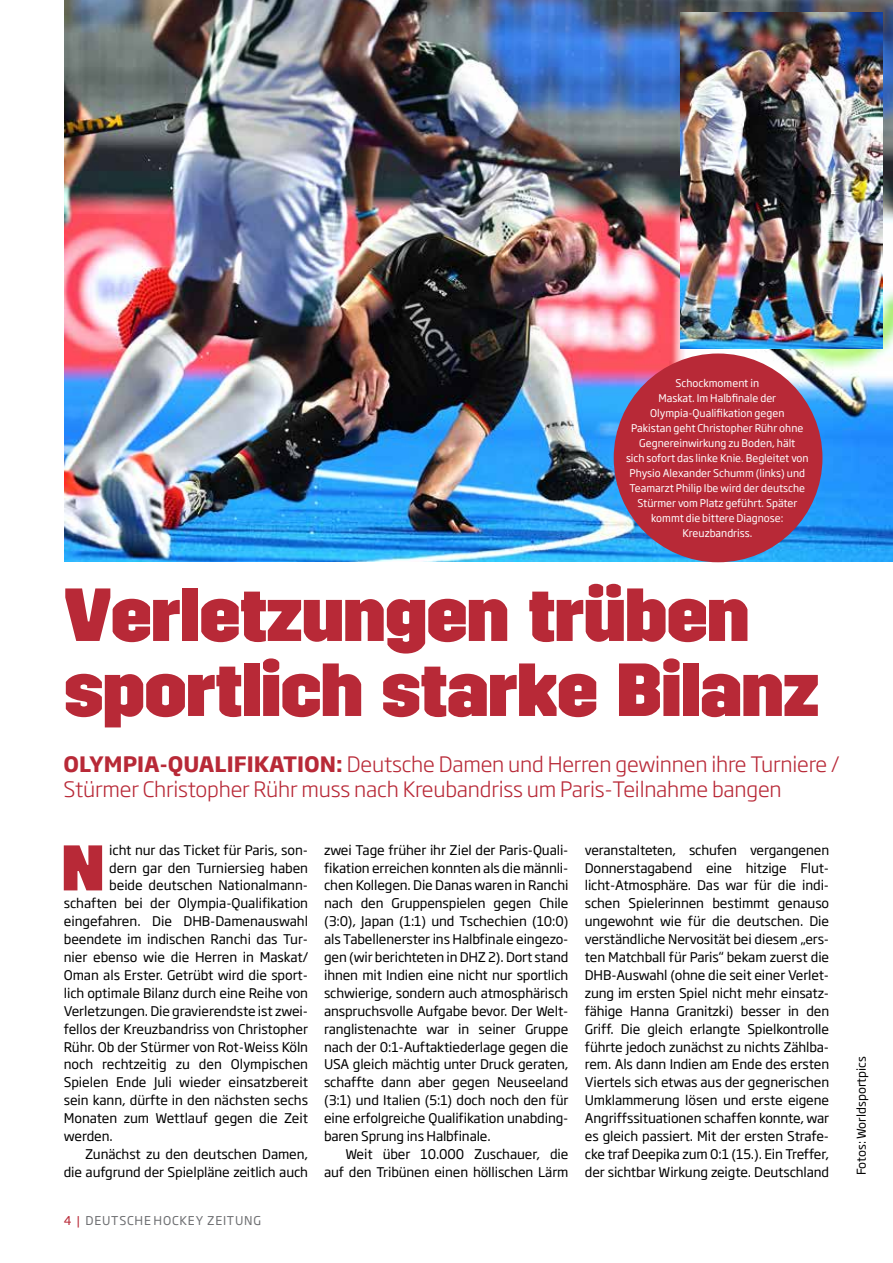
<style>
.page{position:relative;width:893px;height:1263px;background:#fff}
.page>*{position:absolute;margin:0;border:0;box-sizing:border-box;transform-origin:0 0}
.t1{font:800 75px/75px "Trim";letter-spacing:-.02em;color:#b82937}
.t2{font:800 64.35px "Trim";color:#b82937}
.t3{font:300 21px/25.5px "Soho Gothic Std";letter-spacing:-.01em;color:#b82937}
.t4{font:13.2px/17.9px "Soho Gothic Std";letter-spacing:-.005em;color:#000;text-align:justify}
.t5{font:12px "Soho Gothic Std";letter-spacing:.065em;color:#6d6e71}
.t6{font:12px "Soho Gothic Std";color:#000}
.t7{font:10.5px/15px "Soho Gothic Std";color:#fff;text-align:center}
.s1{font-weight:700}
.s2{color:#b82937}
</style>
<div class="page">
<img style="left:65px;top:0;width:828px;height:561px">
<img style="left:681px;top:13px;width:201px;height:335px">
<div style="left:614px;top:353px;width:208px;height:209px;background:#b82937;border-radius:50%"></div>
<p class="t7" style="left:626px;top:376px;width:184px">Schockmoment in<br>Maskat. Im Halbfinale der<br>Olympia-Qualifikation gegen<br>Pakistan geht Christopher Rühr ohne<br>Gegnereinwirkung zu Boden, hält<br>sich sofort das linke Knie. Begleitet von<br>Physio Alexander Schumm (links) und<br>Teamarzt Philip Ibe wird der deutsche<br>Stürmer vom Platz geführt. Später kommt die bittere Diagnose:<br>Kreuzbandriss.</p>
<h1 class="t1" style="left:64px;top:578px;width:757px">Verletzungen trüben sportlich starke Bilanz</h1>
<h3 class="t3" style="left:64px;top:752px;width:777px"><span class="s1">OLYMPIA-QUALIFIKATION:</span> Deutsche Damen und Herren gewinnen ihre Turniere /<br>Stürmer Christopher Rühr muss nach Kreubandriss um Paris-Teilnahme bangen</h3>
<h2 class="t2" style="left:61px;top:831px;width:45px">N</h2>
<p class="t4" style="left:109px;top:841px;width:200px">icht nur das Ticket für Paris, son-</p>
<p class="t4" style="left:109px;top:859px;width:200px">dern gar den Turniersieg haben</p>
<p class="t4" style="left:109px;top:877px;width:200px">beide deutschen Nationalmann-</p>
<p class="t4" style="left:64px;top:895px;width:246px">schaften bei der Olympia-Qualifikation</p>
<p class="t4" style="left:64px;top:913px;width:246px">eingefahren. Die DHB-Damenauswahl</p>
<p class="t4" style="left:64px;top:930px;width:246px">beendete im indischen Ranchi das Tur-</p>
<p class="t4" style="left:64px;top:948px;width:246px">nier ebenso wie die Herren in Maskat/</p>
<p class="t4" style="left:64px;top:966px;width:246px">Oman als Erster. Getrübt wird die sport-</p>
<p class="t4" style="left:64px;top:984px;width:246px">lich optimale Bilanz durch eine Reihe von</p>
<p class="t4" style="left:64px;top:1002px;width:246px">Verletzungen. Die gravierendste ist zwei-</p>
<p class="t4" style="left:64px;top:1020px;width:246px">fellos der Kreuzbandriss von Christopher</p>
<p class="t4" style="left:64px;top:1038px;width:246px">Rühr. Ob der Stürmer von Rot-Weiss Köln</p>
<p class="t4" style="left:64px;top:1056px;width:246px">noch rechtzeitig zu den Olympischen</p>
<p class="t4" style="left:64px;top:1074px;width:246px">Spielen Ende Juli wieder einsatzbereit</p>
<p class="t4" style="left:64px;top:1092px;width:246px">sein kann, dürfte in den nächsten sechs</p>
<p class="t4" style="left:64px;top:1109px;width:246px">Monaten zum Wettlauf gegen die Zeit</p>
<p class="t4" style="left:64px;top:1127px;width:51px">werden.</p>
<p class="t4" style="left:85px;top:1145px;width:225px">Zunächst zu den deutschen Damen,</p>
<p class="t4" style="left:64px;top:1163px;width:246px">die aufgrund der Spielpläne zeitlich auch</p>
<p class="t5" style="left:64px;top:1213px;width:199px"><span class="s2">4 |</span> DEUTSCHE HOCKEY ZEITUNG</p>
<p class="t4" style="left:324px;top:841px;width:246px">zwei Tage früher ihr Ziel der Paris-Quali&shy;fikation erreichen konnten als die männli&shy;chen Kollegen. Die Danas waren in Ranchi nach den Gruppenspielen gegen Chile (3:0), Japan (1:1) und Tschechien (10:0) als Tabellenerster ins Halbfinale eingezo&shy;gen (wir berichteten in DHZ 2). Dort stand ihnen mit Indien eine nicht nur sportlich schwierige, sondern auch atmosphärisch anspruchsvolle Aufgabe bevor. Der Welt&shy;ranglistenachte war in seiner Gruppe nach der 0:1-Auftaktiederlage gegen die USA gleich mächtig unter Druck geraten, schaffte dann aber gegen Neuseeland (3:1) und Italien (5:1) doch noch den für eine erfolgreiche Qualifikation unabding&shy;baren Sprung ins Halbfinale.</p>
<p class="t4" style="left:324px;top:1145px;width:246px;text-align:right">Weit über 10.000 Zuschauer, die auf den Tribünen einen höllischen Lärm</p>
<p class="t4" style="left:585px;top:841px;width:246px">veranstalteten, schufen vergangenen Donnerstagabend eine hitzige Flut&shy;licht-Atmosphäre. Das war für die indi&shy;schen Spielerinnen bestimmt genauso ungewohnt wie für die deutschen. Die verständliche Nervosität bei diesem „ers&shy;ten Matchball für Paris“ bekam zuerst die DHB-Auswahl (ohne die seit einer Verlet&shy;zung im ersten Spiel nicht mehr einsatz&shy;fähige Hanna Granitzki) besser in den Griff. Die gleich erlangte Spielkontrolle führte jedoch zunächst zu nichts Zählba&shy;rem. Als dann Indien am Ende des ersten Viertels sich etwas aus der gegnerischen Umklammerung lösen und erste eigene Angriffssituationen schaffen konnte, war es gleich passiert. Mit der ersten Strafe&shy;cke traf Deepika zum 0:1 (15.). Ein Treffer, der sichtbar Wirkung zeigte. Deutschland</p>
<p class="t6" style="left:854px;top:1175px;width:120px;rotate:-90deg">Fotos: Worldsportpics</p>
</div>
